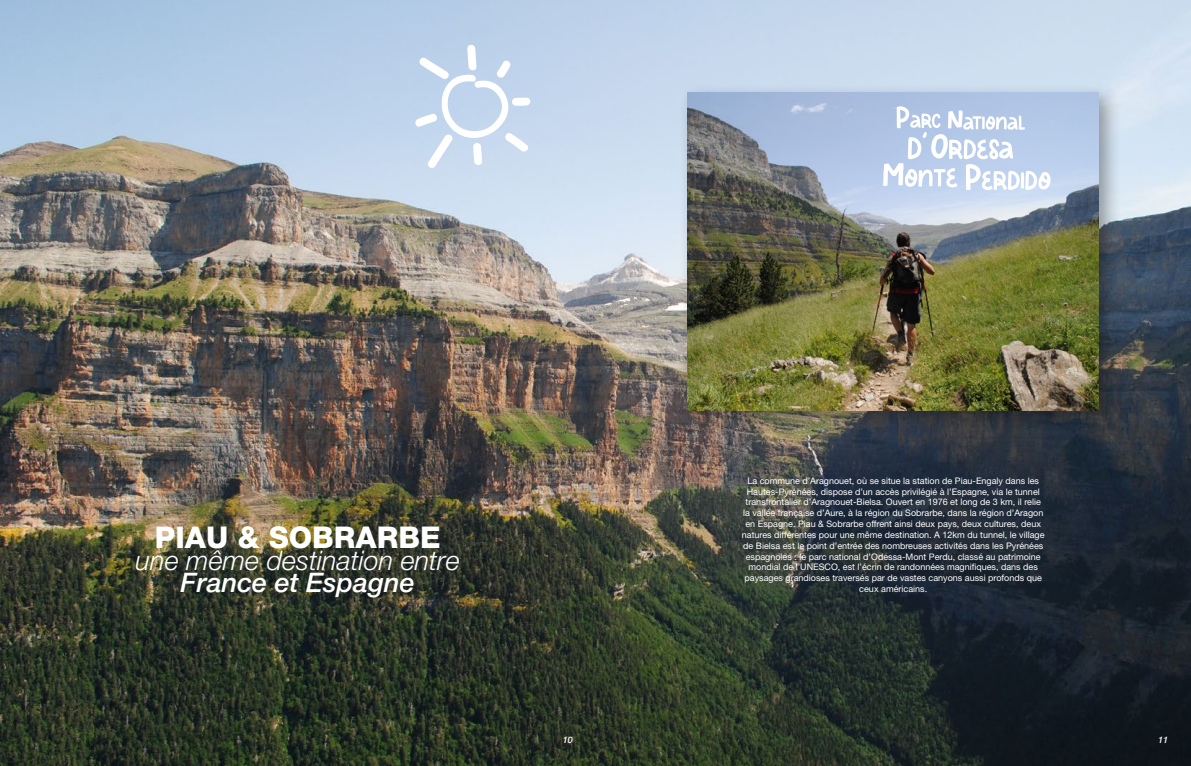
<style>
.page{position:relative;width:1191px;height:766px;background:#fff}
.page>*{position:absolute;margin:0;border:0;box-sizing:border-box;transform-origin:0 0}
.t1{font:800 30px "Helvetica Neue LT Std";color:#fff}
.t2{font:italic 300 27px "Helvetica Neue LT Std";color:#fff}
.t3{font:italic 500 27px "Helvetica Neue";color:#fff}
.t4{font:9px/10.8px "Helvetica Neue LT Std";color:#fff;text-align:center}
.t5{font:italic 500 9px "Helvetica Neue";color:#fff}
</style>
<div class="page">
<img style="left:0;top:0;width:1191px;height:765px">
<div style="left:678px;top:84px;width:443px;height:349px;background:#000;opacity:.35"></div>
<img style="left:687px;top:93px;width:411px;height:317px">
<svg style="left:883px;top:106px;width:167px;height:84px"></svg>
<svg style="left:415px;top:45px;width:115px;height:123px"></svg>
<h1 class="t1" style="left:155px;top:519px;width:287px">PIAU &amp; SOBRARBE</h1>
<h2 class="t2" style="left:136px;top:544px;width:326px">une même destination entre</h2>
<h2 class="t3" style="left:181px;top:559px;width:236px">France et Espagne</h2>
<p class="t4" style="left:742px;top:475px;width:304px">La commune d’Aragnouet, où se situe la station de Piau-Engaly dans les Hautes-Pyrénées, dispose d’un accès privilégié à l’Espagne, via le tunnel transfrontalier d’Aragnouet-Bielsa. Ouvert en 1976 et long de 3 km, il relie la vallée française d’Aure, à la région du Sobrarbe, dans la région d’Aragon en Espagne. Piau &amp; Sobrarbe offrent ainsi deux pays, deux cultures, deux natures différentes pour une même destination. A 12km du tunnel, le village de Bielsa est le point d’entrée des nombreuses activités dans les Pyrénées espagnoles : le parc national d’Odessa-Mont Perdu, classé au patrimoine mondial de l’UNESCO, est l’écrin de randonnées magnifiques, dans des paysages grandioses traversés par de vastes canyons aussi profonds que ceux américains.</p>
<p class="t5" style="left:563px;top:732px;width:12px">10</p>
<p class="t5" style="left:1158px;top:732px;width:12px">11</p>
</div>
